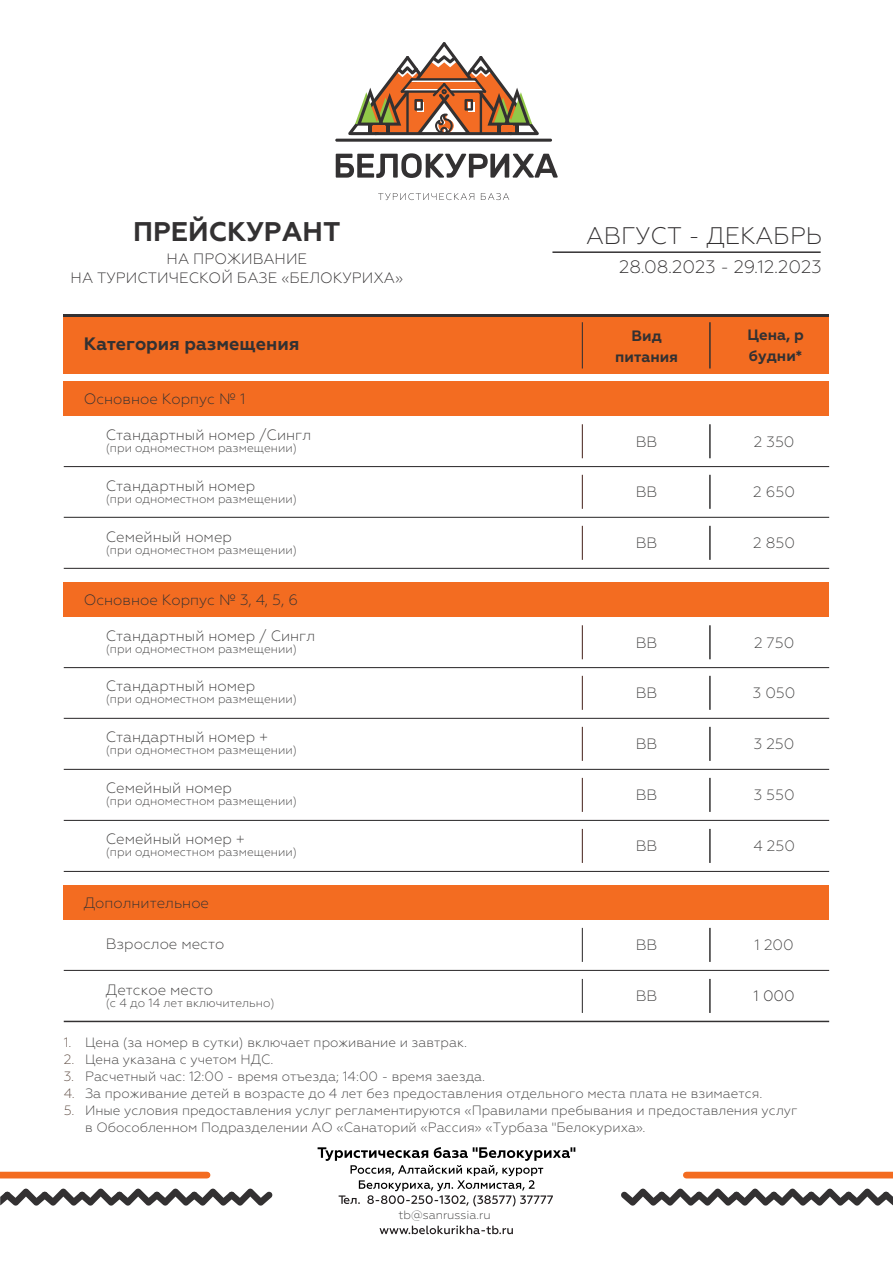
<style>
.page{position:relative;width:893px;height:1263px;background:#fff}
.page>*{position:absolute;margin:0;border:0;box-sizing:border-box;transform-origin:0 0}
.t1{font:700 27px "Geometria";color:#333132}
.t2{font:300 24px "Geometria";color:#333132}
.t3{font:300 18px "Geometria";color:#333132}
.t4{font:700 18px "Geometria";color:#333132}
.t5{font:300 15px "Geometria";color:#434242}
.t6{font:300 15px/18.9px "Geometria";color:#333132;text-align:center}
.t7{font:700 15px/20.7px "Geometria";color:#333132;text-align:center}
.t8{font:300 13.5px/17px "Geometria";color:#434242}
.t9{font:300 12px "Geometria";color:#434242}
.s1{color:#614f46}
</style>
<div class="page">
<hr style="left:335px;top:139px;width:217px;height:3px;background:#333132;border-radius:2px">
<svg style="left:336px;top:153px;width:222px;height:25px"></svg>
<svg style="left:378px;top:193px;width:96px;height:7px"></svg>
<svg style="left:481px;top:193px;width:28px;height:7px"></svg>
<svg style="left:348px;top:42px;width:191px;height:93px"></svg>
<hr style="left:349px;top:132px;width:189px;height:3px;background:#333132;border-radius:2px">
<svg style="left:621px;top:1188px;width:272px;height:18px"></svg>
<div style="left:686px;top:1172px;width:207px;height:6px;background:#f36c21"></div>
<div style="left:0;top:1172px;width:207px;height:6px;background:#f36c21"></div>
<svg style="left:0;top:1188px;width:273px;height:18px"></svg>
<div style="left:64px;top:317px;width:765px;height:57px;background:#f36c21"></div>
<hr style="left:64px;top:314px;width:765px;height:3px;background:#333132">
<hr style="left:582px;top:322px;width:1px;height:46px;background:#333132">
<hr style="left:709px;top:322px;width:2px;height:46px;background:#333132">
<hr style="left:552px;top:251px;width:269px;height:2px;background:#333132">
<svg style="left:318px;top:1147px;width:257px;height:87px"></svg>
<hr style="left:64px;top:718px;width:765px;height:1px;background:#333132">
<div style="left:64px;top:583px;width:765px;height:34px;background:#f36c21"></div>
<hr style="left:64px;top:769px;width:765px;height:1px;background:#333132">
<hr style="left:582px;top:676px;width:1px;height:34px;background:#4e2c26">
<hr style="left:709px;top:676px;width:2px;height:34px;background:#333132">
<hr style="left:582px;top:727px;width:1px;height:34px;background:#4e2c26">
<hr style="left:709px;top:727px;width:2px;height:34px;background:#333132">
<hr style="left:582px;top:625px;width:1px;height:34px;background:#4e2c26">
<hr style="left:709px;top:625px;width:2px;height:34px;background:#333132">
<hr style="left:64px;top:667px;width:765px;height:1px;background:#333132">
<hr style="left:64px;top:517px;width:765px;height:1px;background:#333132">
<div style="left:64px;top:382px;width:765px;height:34px;background:#f36c21"></div>
<hr style="left:64px;top:568px;width:765px;height:1px;background:#333132">
<hr style="left:582px;top:475px;width:1px;height:34px;background:#4e2c26">
<hr style="left:709px;top:475px;width:2px;height:34px;background:#333132">
<hr style="left:582px;top:526px;width:1px;height:34px;background:#4e2c26">
<hr style="left:709px;top:526px;width:2px;height:34px;background:#333132">
<hr style="left:582px;top:424px;width:1px;height:34px;background:#4e2c26">
<hr style="left:709px;top:424px;width:2px;height:34px;background:#333132">
<hr style="left:64px;top:466px;width:765px;height:1px;background:#333132">
<hr style="left:64px;top:820px;width:765px;height:1px;background:#333132">
<hr style="left:582px;top:778px;width:1px;height:34px;background:#4e2c26">
<hr style="left:709px;top:778px;width:2px;height:34px;background:#333132">
<div style="left:64px;top:885px;width:765px;height:34px;background:#f36c21"></div>
<hr style="left:64px;top:970px;width:765px;height:1px;background:#333132">
<hr style="left:64px;top:1021px;width:765px;height:1px;background:#333132">
<hr style="left:582px;top:928px;width:1px;height:34px;background:#333132">
<hr style="left:709px;top:928px;width:2px;height:34px;background:#333132">
<hr style="left:582px;top:979px;width:1px;height:34px;background:#333132">
<hr style="left:709px;top:979px;width:2px;height:34px;background:#333132">
<hr style="left:64px;top:871px;width:765px;height:1px;background:#333132">
<hr style="left:582px;top:829px;width:1px;height:34px;background:#4e2c26">
<hr style="left:709px;top:829px;width:2px;height:34px;background:#333132">
<h1 class="t1" style="left:133px;top:220px;width:209px">ПРЕЙСКУРАНТ</h1>
<p class="t6" style="left:71px;top:251px;width:334px">НА ПРОЖИВАНИЕ<br>НА ТУРИСТИЧЕСКОЙ БАЗЕ «БЕЛОКУРИХА»</p>
<h2 class="t2" style="left:586px;top:225px;width:238px">АВГУСТ - ДЕКАБРЬ</h2>
<h3 class="t3" style="left:619px;top:259px;width:204px">28.08.2023 - 29.12.2023</h3>
<h3 class="t4" style="left:84px;top:336px;width:217px">Категория размещения</h3>
<p class="t7" style="left:615px;top:327px;width:64px">Вид питания</p>
<p class="t7" style="left:747px;top:326px;width:58px;text-align:left">Цена, p будни*</p>
<p class="t6" style="left:84px;top:391px;width:163px">Основное Корпус № 1</p>
<p class="t5" style="left:106px;top:428px;width:207px">Стандартный номер /Сингл</p>
<p class="t9" style="left:106px;top:443px;width:193px">(при одноместном размещении)</p>
<p class="t5" style="left:106px;top:479px;width:151px">Стандартный номер</p>
<p class="t9" style="left:106px;top:494px;width:193px">(при одноместном размещении)</p>
<p class="t5" style="left:106px;top:530px;width:128px">Семейный номер</p>
<p class="t9" style="left:106px;top:545px;width:193px">(при одноместном размещении)</p>
<p class="t6" style="left:84px;top:592px;width:216px">Основное Корпус № 3, 4, 5, 6</p>
<p class="t5" style="left:106px;top:629px;width:211px">Стандартный номер / Сингл</p>
<p class="t9" style="left:106px;top:644px;width:193px">(при одноместном размещении)</p>
<p class="t5" style="left:106px;top:679px;width:151px">Стандартный номер</p>
<p class="t9" style="left:106px;top:694px;width:193px">(при одноместном размещении)</p>
<p class="t5" style="left:106px;top:730px;width:164px">Стандартный номер +</p>
<p class="t9" style="left:106px;top:745px;width:193px">(при одноместном размещении)</p>
<p class="t5" style="left:106px;top:781px;width:128px">Семейный номер</p>
<p class="t9" style="left:106px;top:796px;width:193px">(при одноместном размещении)</p>
<p class="t5" style="left:106px;top:832px;width:141px">Семейный номер +</p>
<p class="t9" style="left:106px;top:847px;width:193px">(при одноместном размещении)</p>
<p class="t6" style="left:84px;top:894px;width:127px">Дополнительное</p>
<p class="t5" style="left:106px;top:937px;width:120px">Взрослое место</p>
<p class="t5" style="left:106px;top:983px;width:109px">Детское место</p>
<p class="t9" style="left:106px;top:998px;width:170px">(с 4 до 14 лет включительно)</p>
<p class="t5" style="left:636px;top:435px;width:23px">BB</p>
<p class="t5" style="left:754px;top:435px;width:42px">2 350</p>
<p class="t5" style="left:636px;top:485px;width:23px">BB</p>
<p class="t5" style="left:753px;top:485px;width:43px">2 650</p>
<p class="t5" style="left:636px;top:536px;width:23px">BB</p>
<p class="t5" style="left:753px;top:536px;width:43px">2 850</p>
<p class="t5" style="left:636px;top:636px;width:23px">BB</p>
<p class="t5" style="left:754px;top:636px;width:42px">2 750</p>
<p class="t5" style="left:636px;top:686px;width:23px">BB</p>
<p class="t5" style="left:753px;top:686px;width:44px">3 050</p>
<p class="t5" style="left:636px;top:737px;width:23px">BB</p>
<p class="t5" style="left:754px;top:737px;width:42px">3 250</p>
<p class="t5" style="left:636px;top:788px;width:23px">BB</p>
<p class="t5" style="left:754px;top:788px;width:43px">3 550</p>
<p class="t5" style="left:636px;top:839px;width:23px">BB</p>
<p class="t5" style="left:753px;top:839px;width:43px">4 250</p>
<p class="t5" style="left:636px;top:938px;width:23px">BB</p>
<p class="t5" style="left:636px;top:989px;width:23px">BB</p>
<p class="t5" style="left:755px;top:938px;width:41px">1 200</p>
<p class="t6" style="left:753px;top:987px;width:43px">1 000</p>
<p class="t8" style="left:64px;top:1035px;width:405px"><span class="s1">1.</span> Цена (за номер в сутки) включает проживание и завтрак.</p>
<p class="t8" style="left:64px;top:1052px;width:211px"><span class="s1">2.</span> Цена указана с учетом НДС.</p>
<p class="t8" style="left:64px;top:1069px;width:423px"><span class="s1">3.</span> Расчетный час: 12:00 - время отъезда; 14:00 - время заезда.</p>
<p class="t8" style="left:64px;top:1086px;width:700px"><span class="s1">4.</span> За проживание детей в возрасте до 4 лет без предоставления отдельного места плата не взимается.</p>
<p class="t8" style="left:85px;top:1103px;width:714px;text-indent:-21px"><span class="s1">5.</span> Иные условия предоставления услуг регламентируются «Правилами пребывания и предоставления услуг в Обособленном Подразделении АО «Санаторий «Рассия» «Турбаза "Белокуриха».</p>
<p class="t9" style="left:399px;top:1210px;width:94px">tb@sanrussia.ru</p>
</div>
